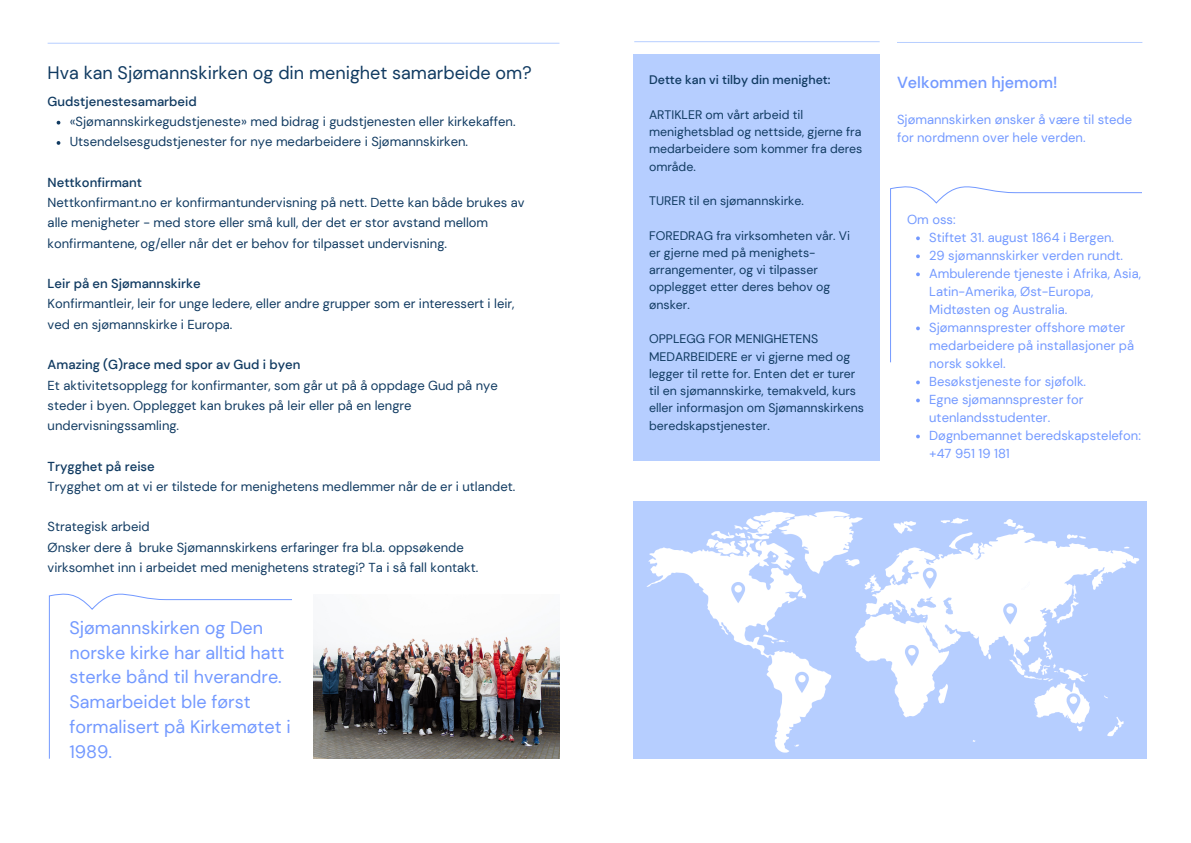
<style>
.page{position:relative;width:1191px;height:843px;background:#fff}
.page>*{position:absolute;margin:0;border:0;box-sizing:border-box;transform-origin:0 0}
.t1{font:18px/24.8px "DM Sans";color:#7399ff}
.t2{font:18px "DM Sans";color:#103a61}
.t3{font:500 16px "DM Sans";color:#7399ff}
.t4{font:13px/20.2px "DM Sans";color:#103a61}
.t5{font:13px/18px "DM Sans";color:#7399ff}
.t6{font:500 13px "DM Sans";color:#103a61}
.t7{font:12.3px/17.2px "DM Sans";color:#103a61}
.t8{font:500 12.3px "DM Sans";color:#103a61}
</style>
<div class="page">
<hr style="left:634px;top:41px;width:245px;height:1px;background:#b6ceff">
<hr style="left:896px;top:42px;width:246px;height:1px;background:#b6ceff">
<img style="left:314px;top:635px;width:245px;height:123px">
<div style="left:633px;top:54px;width:246px;height:407px;background:#b6ceff"></div>
<svg style="left:49px;top:593px;width:243px;height:165px"></svg>
<img style="left:633px;top:501px;width:513px;height:257px">
<svg style="left:890px;top:186px;width:252px;height:176px"></svg>
<svg style="left:916px;top:236px;width:3px;height:4px"></svg>
<svg style="left:916px;top:254px;width:3px;height:4px"></svg>
<svg style="left:916px;top:272px;width:3px;height:4px"></svg>
<svg style="left:916px;top:326px;width:3px;height:4px"></svg>
<svg style="left:57px;top:141px;width:3px;height:4px"></svg>
<hr style="left:48px;top:43px;width:511px;height:1px;background:#b6ceff">
<p class="t2" style="left:48px;top:61px;width:485px">Hva kan Sjømannskirken og din menighet samarbeide om?</p>
<p class="t6" style="left:48px;top:93px;width:151px">Gudstjenestesamarbeid</p>
<p class="t4" style="left:70px;top:111px;width:447px">«Sjømannskirkegudstjeneste» med bidrag i gudstjenesten eller kirkekaffen.</p>
<p class="t4" style="left:70px;top:132px;width:400px">Utsendelsesgudstjenester for nye medarbeidere i Sjømannskirken.</p>
<p class="t6" style="left:48px;top:174px;width:96px">Nettkonfirmant</p>
<p class="t4" style="left:48px;top:192px;width:478px">Nettkonfirmant.no er konfirmantundervisning på nett. Dette kan både brukes av alle menigheter - med store eller små kull, der det er stor avstand mellom konfirmantene, og/eller når det er behov for tilpasset undervisning.</p>
<p class="t6" style="left:48px;top:275px;width:155px">Leir på en Sjømannskirke</p>
<p class="t4" style="left:48px;top:294px;width:468px">Konfirmantleir, leir for unge ledere, eller andre grupper som er interessert i leir, ved en sjømannskirke i Europa.</p>
<p class="t6" style="left:48px;top:356px;width:254px">Amazing (G)race med spor av Gud i byen</p>
<p class="t4" style="left:48px;top:375px;width:451px">Et aktivitetsopplegg for konfirmanter, som går ut på å oppdage Gud på nye steder i byen. Opplegget kan brukes på leir eller på en lengre undervisningssamling.</p>
<p class="t6" style="left:48px;top:457px;width:109px">Trygghet på reise</p>
<p class="t4" style="left:48px;top:476px;width:469px">Trygghet om at vi er tilstede for menighetens medlemmer når de er i utlandet.</p>
<p class="t4" style="left:48px;top:516px;width:104px">Strategisk arbeid</p>
<p class="t4" style="left:48px;top:537px;width:432px">Ønsker dere å bruke Sjømannskirkens erfaringer fra bl.a. oppsøkende virksomhet inn i arbeidet med menighetens strategi? Ta i så fall kontakt.</p>
<p class="t1" style="left:69px;top:615px;width:223px">Sjømannskirken og Den norske kirke har alltid hatt sterke bånd til hverandre.<br>Samarbeidet ble først formalisert på Kirkemøtet i<br>1989.</p>
<p class="t8" style="left:649px;top:72px;width:183px">Dette kan vi tilby din menighet:</p>
<p class="t7" style="left:649px;top:106px;width:214px">ARTIKLER om vårt arbeid til menighetsblad og nettside, gjerne fra</p>
<p class="t7" style="left:649px;top:140px;width:215px">medarbeidere som kommer fra deres område.</p>
<p class="t7" style="left:649px;top:192px;width:156px">TURER til en sjømannskirke.</p>
<p class="t7" style="left:649px;top:227px;width:202px">FOREDRAG fra virksomheten vår. Vi er gjerne med på menighets&shy;arrangementer, og vi tilpasser opplegget etter deres behov og ønsker.</p>
<p class="t7" style="left:649px;top:330px;width:202px">OPPLEGG FOR MENIGHETENS<br>MEDARBEIDERE er vi gjerne med og</p>
<p class="t7" style="left:649px;top:365px;width:216px">legger til rette for. Enten det er turer til en sjømannskirke, temakveld, kurs eller informasjon om Sjømannskirkens beredskapstjenester.</p>
<p class="t3" style="left:896px;top:72px;width:162px">Velkommen hjemom!</p>
<p class="t5" style="left:896px;top:111px;width:237px">Sjømannskirken ønsker å være til stede for nordmenn over hele verden.</p>
<p class="t5" style="left:907px;top:210px;width:50px">Om oss:</p>
<p class="t5" style="left:929px;top:228px;width:186px">Stiftet 31. august 1864 i Bergen.</p>
<p class="t5" style="left:929px;top:246px;width:195px">29 sjømannskirker verden rundt.</p>
<p class="t5" style="left:929px;top:264px;width:213px">Ambulerende tjeneste i Afrika, Asia,<br>Latin-Amerika, Øst-Europa,<br>Midtøsten og Australia.</p>
<p class="t5" style="left:929px;top:318px;width:206px">Sjømannsprester offshore møter medarbeidere på installasjoner på norsk sokkel.</p>
<p class="t5" style="left:929px;top:372px;width:158px">Besøkstjeneste for sjøfolk.</p>
<p class="t5" style="left:929px;top:390px;width:156px">Egne sjømannsprester for utenlandsstudenter.</p>
<p class="t5" style="left:929px;top:426px;width:213px">Døgnbemannet beredskapstelefon: +47 951 19 181</p>
</div>
